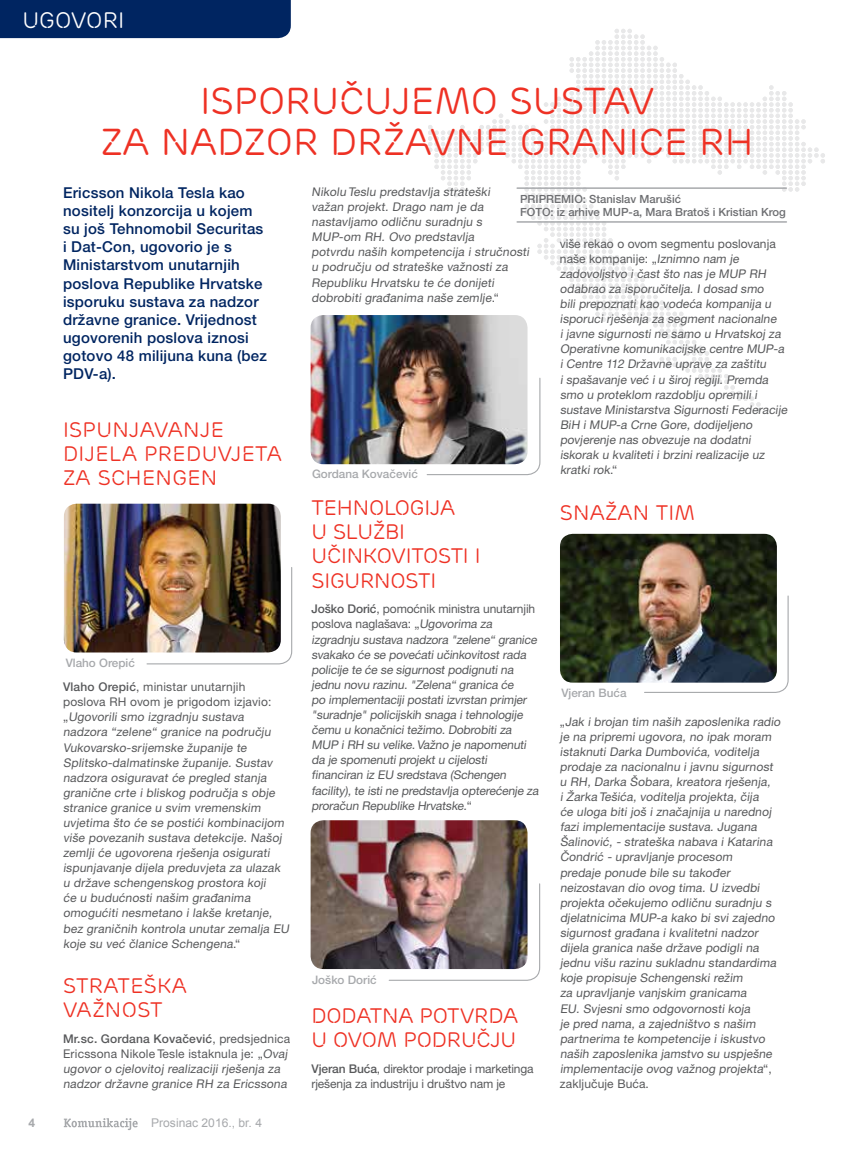
<style>
.page{position:relative;width:851px;height:1149px;background:#fff}
.page>*{position:absolute;margin:0;border:0;box-sizing:border-box;transform-origin:0 0}
.t1{font:37.5px/40.5px "Ericsson Capital";color:#ee3124;text-align:center}
.t2{font:22.5px "Ericsson Capital";color:#fff}
.t3{font:21px/24.2px "Ericsson Capital";letter-spacing:-.01em;color:#ee3124}
.t4{font:21px/24px "Ericsson Capital";letter-spacing:.015em;color:#ee3124}
.t5{font:500 15px/18px "Ericsson Sans";letter-spacing:.015em;color:#002561}
.t6{font:12px/15.1px "Ericsson Sans";letter-spacing:.005em;color:#58595b}
.t7{font:12px "Arial";color:#a7a9ac}
.t8{font:700 12px "Arial";color:#a7a9ac}
.t9{font:500 11.7px "Ericsson Sans";color:#a7a9ac}
.t10{font:500 11.25px/13.5px "Ericsson Sans";color:#6d6e71}
.s1{font-weight:500}
</style>
<div class="page">
<svg style="left:64px;top:1118px;width:74px;height:11px"></svg>
<div style="left:0;top:0;width:291px;height:38px;background:#002561"></div>
<svg style="left:146px;top:567px;width:147px;height:97px"></svg>
<svg style="left:388px;top:882px;width:152px;height:99px"></svg>
<svg style="left:426px;top:29px;width:399px;height:446px"></svg>
<svg style="left:643px;top:594px;width:146px;height:99px"></svg>
<img style="left:310px;top:315px;width:217px;height:149px">
<img style="left:310px;top:820px;width:217px;height:148px">
<img style="left:64px;top:503px;width:217px;height:149px">
<img style="left:560px;top:533px;width:216px;height:149px">
<h2 class="t2" style="left:22px;top:7px;width:103px">UGOVORI</h2>
<h1 class="t1" style="left:101px;top:81px;width:654px">ISPORUČUJEMO SUSTAV<br>ZA NADZOR DRŽAVNE GRANICE RH</h1>
<p class="t5" style="left:63px;top:184px;width:205px">Ericsson Nikola Tesla kao nositelj konzorcija u kojem su još Tehnomobil Securitas i Dat-Con, ugovorio je s<br>Ministarstvom unutarnjih poslova Republike Hrvatske isporuku sustava za nadzor državne granice. Vrijednost ugovorenih poslova iznosi gotovo 48 milijuna kuna (bez<br>PDV-a).</p>
<h3 class="t4" style="left:63px;top:418px;width:220px">ISPUNJAVANJE<br>DIJELA PREDUVJETA<br>ZA SCHENGEN</h3>
<p class="t9" style="left:66px;top:656px;width:71px">Vlaho Orepić</p>
<p class="t6" style="left:63px;top:679px;width:229px"><span class="s1">Vlaho Orepić</span>, ministar unutarnjih poslova RH ovom je prigodom izjavio:<br>„ Ugovorili smo izgradnju sustava nadzora “zelene“ granice na području Vukovarsko-srijemske županije te Splitsko-dalmatinske županije. Sustav nadzora osiguravat će pregled stanja granične crte i bliskog područja s obje stranice granice u svim vremenskim uvjetima što će se postići kombinacijom više povezanih sustava detekcije. Našoj zemlj i će ugovorena rješenja osigurati ispunjavanje dijela preduvjeta za ulazak u države schengenskog prostora koj i<br>će u budućnosti našim građanima omogućiti nesmetano i lakše kretanje, bez graničnih kontrola unutar zemalja EU koje su već članice Schengena.“</p>
<h3 class="t4" style="left:63px;top:973px;width:125px">STRATEŠKA<br>VAŽNOST</h3>
<p class="t6" style="left:63px;top:1030px;width:229px"><span class="s1">Mr.sc. Gordana Kovačević</span>, predsjednica Ericssona Nikole Tesle istaknula je: „Ovaj ugovor o cjelovitoj realizacij i rješenja za nadzor državne granice RH za Ericssona</p>
<p class="t8" style="left:29px;top:1114px;width:8px">4</p>
<p class="t7" style="left:151px;top:1114px;width:112px">Prosinac 2016., br. 4</p>
<p class="t6" style="left:311px;top:184px;width:221px">Nikolu Teslu predstavlja strateški<br>važan projekt. Drago nam je da nastavljamo odličnu suradnju s MUP-om RH. Ovo predstavlja<br>potvrdu naših kompetencija i stručnosti u područj u od strateške važnosti za Republiku Hrvatsku te će donijeti dobrobiti građanima naše zemlje.“</p>
<p class="t10" style="left:520px;top:192px;width:267px">PRIPREMIO: Stanislav Marušić<br>FOTO: iz arhive MUP-a, Mara Bratoš i Kristian Krog</p>
<p class="t6" style="left:560px;top:236px;width:230px">više rekao o ovom segmentu poslovanja naše kompanije: „Iznimno nam je zadovoljstvo i čast što nas j e MUP RH odabrao za isporučitelja. I dosad smo<br>bili prepoznati kao vodeća kompanija u isporuci rješenja za segment nacionalne<br>i javne sigurnosti ne samo u Hrvatskoj za Operativne komunikacijske centre MUP-a i Centre 112 Državne uprave za zaštitu<br>i spašavanje već i u široj regij i. Premda smo u proteklom razdoblju opremili i sustave Ministarstva Sigurnosti Federacije BiH i MUP-a Crne Gore, dodijeljeno povjerenje nas obvezuje na dodatni iskorak u kvaliteti i brzini realizacije uz kratki rok.“</p>
<h3 class="t3" style="left:560px;top:500px;width:136px">SNAŽAN TIM</h3>
<p class="t9" style="left:312px;top:467px;width:107px">Gordana Kovačević</p>
<h3 class="t3" style="left:311px;top:496px;width:170px">TEHNOLOGIJA<br>U SLUŽBI<br>UČINKOVITOSTI I<br>SIGURNOSTI</h3>
<p class="t6" style="left:311px;top:601px;width:230px"><span class="s1">Joško Dorić</span>, pomoćnik ministra unutarnjih poslova naglašava: „Ugovorima za izgradnju sustava nadzora "zelene“ granice svakako će se povećati učinkovitost rada policije te će se sigurnost podignuti na jednu novu razinu. "Zelena“ granica će<br>po implementacij i postati izvrstan primjer "suradnje" policijskih snaga i tehnologije čemu u konačnici težimo. Dobrobiti za MUP i RH su velike.Važno je napomenuti da je spomenuti projekt u cijelosti financiran iz EU sredstava (Schengen facility), te isti ne predstavlja opterećenje za proračun Republike Hrvatske.“</p>
<p class="t9" style="left:561px;top:686px;width:67px">Vjeran Buća</p>
<p class="t6" style="left:560px;top:713px;width:224px">„ Jak i brojan tim naših zaposlenika radio je na pripremi ugovora, no ipak moram istaknuti Darka Dumbovića, voditelja prodaje za nacionalnu i javnu sigurnost u RH, Darka Šobara, kreatora rješenja,<br>i Žarka Tešića, voditelja projekta, čija<br>će uloga biti još i značajnija u narednoj fazi implementacije sustava. Jugana Šalinović, - strateška nabava i Katarina Čondrić - upravljanje procesom<br>predaje ponude bile su također neizostavan dio ovog tima. U izvedbi projekta očekujemo odličnu suradnju s djelatnicima MUP-a kako bi svi zajedno sigurnost građana i kvalitetni nadzor dijela granica naše države podigli na jednu višu razinu sukladnu standardima koje propisuje Schengenski režim<br>za upravljanje vanjskim granicama<br>EU. Svjesni smo odgovornosti koja<br>je pred nama, a zajedništvo s našim partnerima te kompetencije i iskustvo naših zaposlenika jamstvo su uspješne implementacije ovog važnog projekta“ , zaključuje Buća.</p>
<p class="t9" style="left:312px;top:972px;width:66px">Joško Dorić</p>
<h3 class="t3" style="left:311px;top:1003px;width:208px">DODATNA POTVRDA<br>U OVOM PODRUČJU</h3>
<p class="t6" style="left:311px;top:1060px;width:224px"><span class="s1">Vjeran Buća</span>, direktor prodaje i marketinga rješenja za industriju i društvo nam je</p>
</div>
